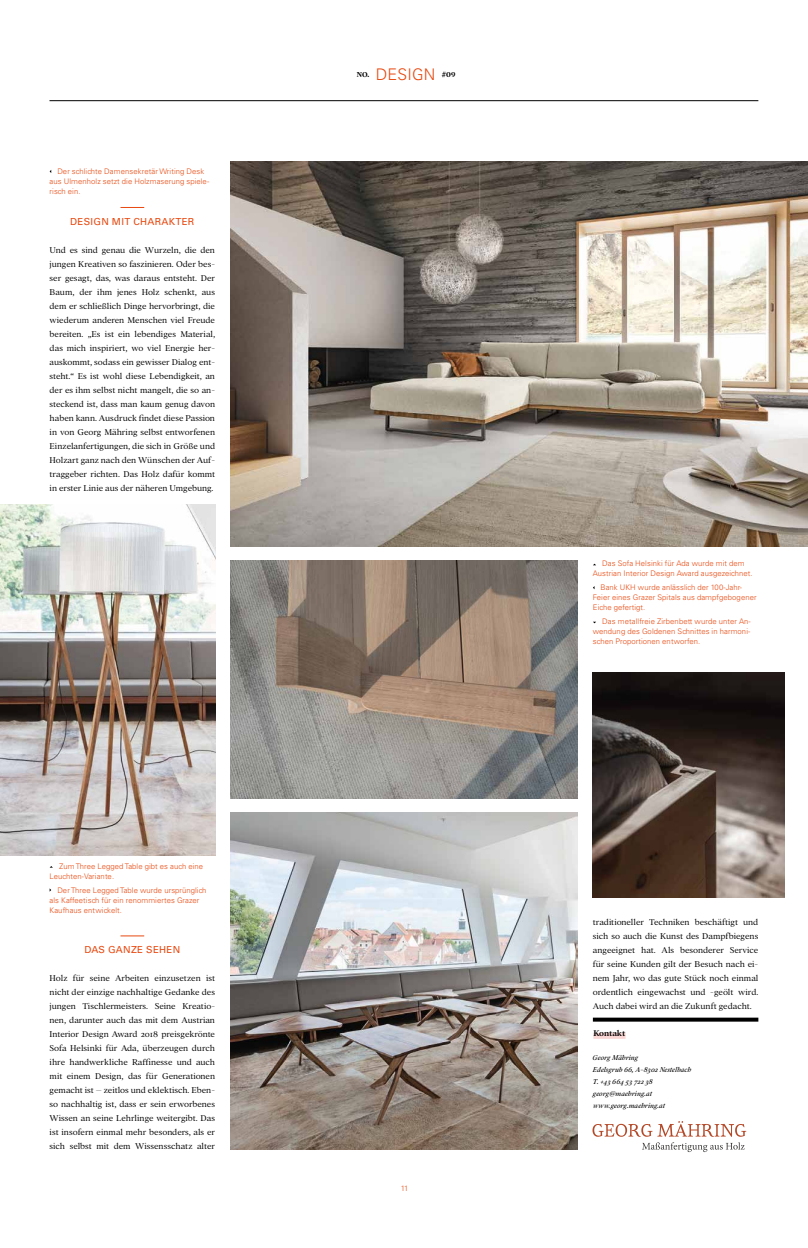
<style>
.page{position:relative;width:808px;height:1248px;background:#fff}
.page>*{position:absolute;margin:0;border:0;box-sizing:border-box;transform-origin:0 0}
.t1{font:300 16px "Univers LT Std";letter-spacing:.01em;color:#e84910}
.t2{font:9.7px "Univers LT Std";letter-spacing:.03em;color:#e84910}
.t3{font:300 9.2px/14px "Addington CF";letter-spacing:-.005em;color:#000;text-align:justify}
.t4{font:600 9px "Addington CF";letter-spacing:-.015em;color:#000}
.t5{font:300 7.7px/10px "Univers LT Std";letter-spacing:.01em;color:#e84910}
.t6{font:italic 7.7px/12px "Addington CF";letter-spacing:.01em;color:#000}
.t7{font:700 7.7px "Addington CF";color:#000}
</style>
<div class="page">
<img style="left:231px;top:162px;width:577px;height:384px">
<img style="left:231px;top:560px;width:346px;height:238px">
<img style="left:0;top:504px;width:215px;height:350px">
<img style="left:231px;top:812px;width:346px;height:336px">
<img style="left:593px;top:672px;width:192px;height:224px">
<svg style="left:593px;top:1017px;width:165px;height:4px"></svg>
<div style="left:593px;top:1032px;width:32px;height:6px;background:#fad6d4"></div>
<svg style="left:120px;top:207px;width:24px;height:1px"></svg>
<svg style="left:120px;top:935px;width:24px;height:1px"></svg>
<svg style="left:642px;top:1142px;width:103px;height:9px"></svg>
<svg style="left:592px;top:1121px;width:154px;height:15px"></svg>
<hr style="left:49px;top:100px;width:709px;height:1px;background:#000">
<p class="t5" style="left:50px;top:166px;width:161px;text-indent:8px">Der schlichte Damensekretär Writing Desk aus Ulmenholz setzt die Holzmaserung spiele&shy;risch ein.</p>
<p class="t2" style="left:70px;top:215px;width:126px">DESIGN MIT CHARAKTER</p>
<p class="t3" style="left:50px;top:243px;width:167px">Und es sind genau die Wurzeln, die den jungen Kreativen so faszinieren. Oder bes&shy;ser gesagt, das, was daraus entsteht. Der Baum, der ihm jenes Holz schenkt, aus dem er schließlich Dinge hervorbringt, die wiederum anderen Menschen viel Freude bereiten. „Es ist ein lebendiges Material, das mich inspiriert, wo viel Energie her&shy;auskommt, sodass ein gewisser Dialog ent&shy;steht.“ Es ist wohl diese Lebendigkeit, an der es ihm selbst nicht mangelt, die so an&shy;steckend ist, dass man kaum genug davon haben kann. Ausdruck findet diese Passion in von Georg Mähring selbst entworfenen Einzelanfertigungen, die sich in Größe und Holzart ganz nach den Wünschen der Auf&shy;traggeber richten. Das Holz dafür kommt in erster Linie aus der näheren Umgebung.</p>
<p class="t5" style="left:50px;top:860px;width:155px;text-indent:9px">Zum Three Legged Table gibt es auch eine<br>Leuchten-Variante.</p>
<p class="t5" style="left:50px;top:884px;width:158px;text-indent:8px">Der Three Legged Table wurde ursprünglich als Kaffeetisch für ein renommiertes Grazer<br>Kaufhaus entwickelt.</p>
<p class="t2" style="left:84px;top:943px;width:97px">DAS GANZE SEHEN</p>
<p class="t3" style="left:50px;top:971px;width:167px">Holz für seine Arbeiten einzusetzen ist nicht der einzige nachhaltige Gedanke des jungen Tischlermeisters. Seine Kreatio&shy;nen, darunter auch das mit dem Austrian Interior Design Award 2018 preisgekrönte Sofa Helsinki für Ada, überzeugen durch ihre handwerkliche Raffinesse und auch mit einem Design, das für Generationen gemacht ist – zeitlos und eklektisch. Eben&shy;so nachhaltig ist, dass er sein erworbenes Wissen an seine Lehrlinge weitergibt. Das ist insofern einmal mehr besonders, als er sich selbst mit dem Wissensschatz alter</p>
<p class="t7" style="left:357px;top:70px;width:14px">NO.</p>
<h1 class="t1" style="left:376px;top:65px;width:61px">DESIGN</h1>
<p class="t7" style="left:442px;top:70px;width:15px">#09</p>
<p class="t5" style="left:401px;top:1182px;width:9px">11</p>
<p class="t5" style="left:593px;top:558px;width:161px;text-align:center">Das Sofa Helsinki für Ada wurde mit dem<br>Austrian Interior Design Award ausgezeichnet.</p>
<p class="t5" style="left:593px;top:582px;width:165px;text-indent:8px">Bank UKH wurde anlässlich der 100-Jahr-<br>Feier eines Grazer Spitals aus dampfgebogener<br>Eiche gefertigt.</p>
<p class="t5" style="left:593px;top:616px;width:159px;text-align:justify;text-indent:9px">Das metallfreie Zirbenbett wurde unter An&shy;wendung des Goldenen Schnittes in harmoni&shy;schen Proportionen entworfen.</p>
<p class="t3" style="left:593px;top:915px;width:167px">traditioneller Techniken beschäftigt und sich so auch die Kunst des Dampfbiegens angeeignet hat. Als besonderer Service für seine Kunden gilt der Besuch nach ei&shy;nem Jahr, wo das gute Stück noch einmal ordentlich eingewachst und -geölt wird.<br>Auch dabei wird an die Zukunft gedacht.</p>
<p class="t4" style="left:593px;top:1027px;width:34px">Kontakt</p>
<p class="t6" style="left:593px;top:1051px;width:100px">Georg Mähring<br>Edelsgrub 66, A-8302 Nestelbach<br>T. +43 664 53 722 38 georg@maehring.at www.georg.maehring.at</p>
</div>
